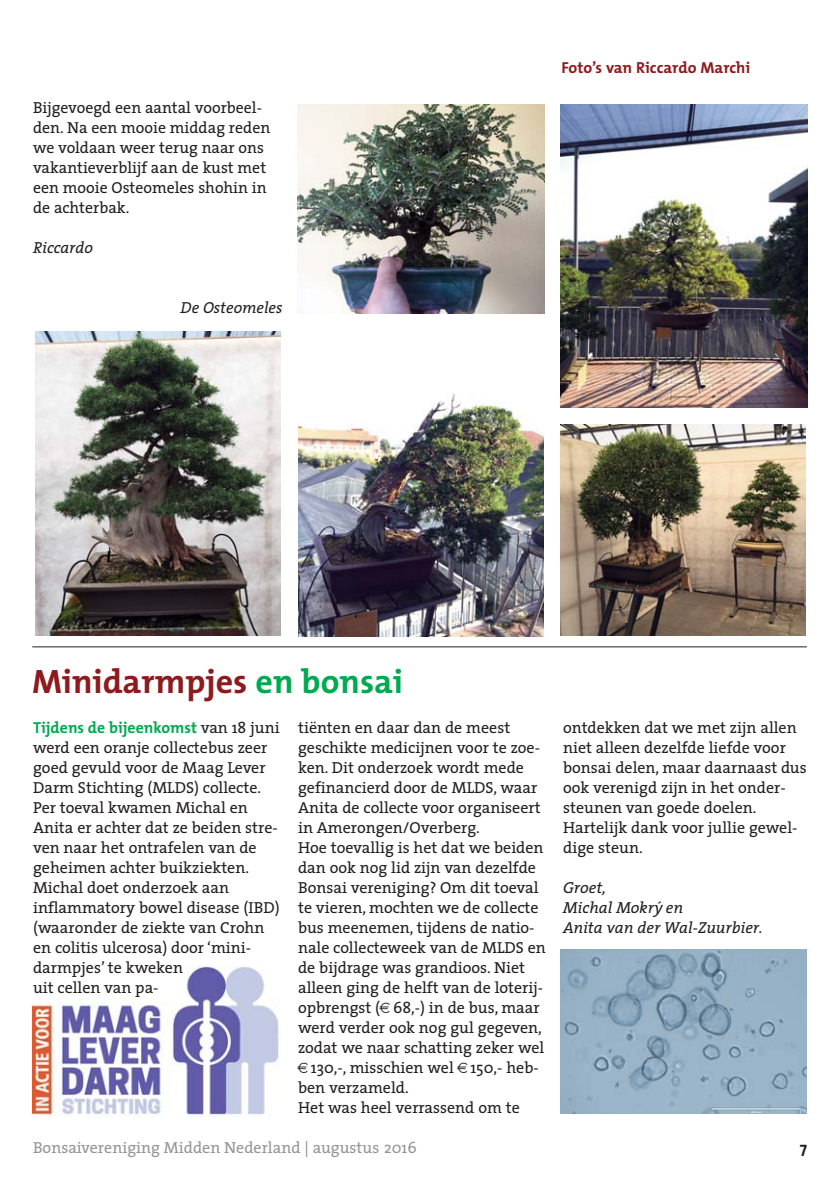
<style>
.page{position:relative;width:840px;height:1190px;background:#fff}
.page>*{position:absolute;margin:0;border:0;box-sizing:border-box;transform-origin:0 0}
.t1{font:700 34px "The Mix";color:#8e1a1d}
.t2{font:16px/20px "The Serif";color:#231f20}
.t3{font:italic 16px/20px "The Serif";color:#231f20}
.t4{font:16px "The Serif";color:#939598}
.t5{font:700 16px "The Mix";color:#00aa50}
.t6{font:700 16px "The Mix";color:#8e1a1d}
.t7{font:700 16px "The Mix";color:#231f20}
.s1{color:#00aa50}
.s2{font-family:"The Serif";font-weight:400;color:#231f20}
.s3{font-family:"Helvetica"}
</style>
<div class="page">
<img style="left:299px;top:393px;width:244px;height:244px">
<img style="left:561px;top:104px;width:247px;height:304px">
<img style="left:32px;top:966px;width:247px;height:151px">
<img style="left:561px;top:949px;width:245px;height:165px">
<hr style="left:32px;top:646px;width:775px;height:1px;background:#231f20">
<img style="left:35px;top:331px;width:246px;height:305px">
<img style="left:560px;top:425px;width:246px;height:211px">
<img style="left:297px;top:104px;width:247px;height:209px">
<p class="t2" style="left:33px;top:100px;width:239px">Bijgevoegd een aantal voorbeel&shy;den. Na een mooie middag reden we voldaan weer terug naar ons vakantieverblijf aan de kust met een mooie Osteomeles shohin in de achterbak.</p>
<p class="t3" style="left:33px;top:240px;width:61px">Riccardo</p>
<p class="t3" style="left:181px;top:300px;width:103px">De Osteomeles</p>
<p class="t6" style="left:561px;top:62px;width:190px">Foto’s van Riccardo Marchi</p>
<h1 class="t1" style="left:32px;top:669px;width:373px">Minidarmpjes <span class="s1">en bonsai</span></h1>
<p class="t5" style="left:33px;top:722px;width:248px">Tijdens de bijeenkomst <span class="s2">van 18 juni</span></p>
<p class="t2" style="left:33px;top:740px;width:248px">werd een oranje collectebus zeer goed gevuld voor de Maag Lever<br>Darm Stichting (MLDS) collecte.<br>Per toeval kwamen Michal en<br>Anita er achter dat ze beiden stre&shy;ven naar het ontrafelen van de geheimen achter buikziekten.<br>Michal doet onderzoek aan inflam matory bowel disease (IBD) (waaronder de ziekte van Crohn en colitis ulcerosa) door ‘mini&shy;darmpjes’ te kweken<br>uit cellen van pa -</p>
<p class="t2" style="left:298px;top:720px;width:249px">tiënten en daar dan de meest geschikte medicijnen voor te zoe&shy;ken. Dit onderzoek wordt mede gefinancierd door de MLDS, waar<br>Anita de collecte voor organiseert in Amerongen/Overberg.<br>Hoe toevallig is het dat we beiden dan ook nog lid zijn van dezelfde<br>Bonsai vereniging? Om dit toeval te vieren, mochten we de collecte bus meenemen, tijdens de natio&shy;nale collecteweek van de MLDS en de bijdrage was grandioos. Niet alleen ging de helft van de loterij&shy;opbrengst (<span class="s3">€</span>68,-) in de bus, maar werd verder ook nog gul gegeven, zodat we naar schatting zeker wel <span class="s3">€</span>130,-, misschien wel <span class="s3">€</span>150,- heb&shy;ben verzameld.<br>Het was heel verrassend om te</p>
<p class="t2" style="left:563px;top:720px;width:245px">ontdekken dat we met zijn allen niet alleen dezelfde liefde voor bonsai delen, maar daarnaast dus ook verenigd zijn in het onder&shy;steunen van goede doelen.<br>Hartelijk dank voor jullie gewel&shy;dige steun.</p>
<p class="t3" style="left:563px;top:880px;width:201px">Groet,<br>Michal Mokry´ en<br>Anita van der Wal-Zuurbier.</p>
<p class="t4" style="left:33px;top:1141px;width:385px">Bonsaivereniging Midden Nederland | augustus 2016</p>
<p class="t7" style="left:800px;top:1141px;width:9px">7</p>
</div>
